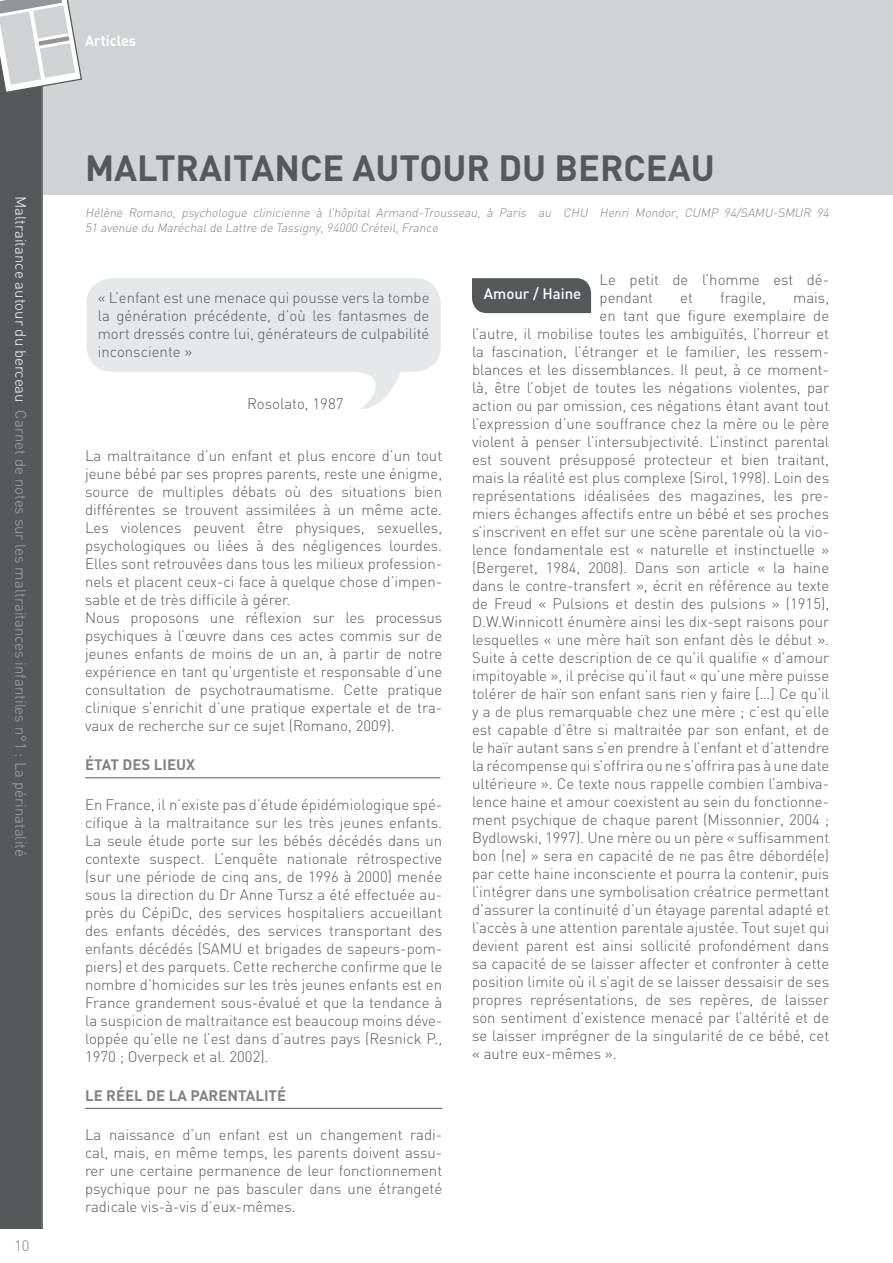
<style>
.page{position:relative;width:893px;height:1263px;background:#fff}
.page>*{position:absolute;margin:0;border:0;box-sizing:border-box;transform-origin:0 0}
.t1{font:700 36px "DIN";color:#57585a}
.t2{font:300 15px/18px "DIN";color:#57585a;text-align:justify}
.t3{font:300 15px "DIN";color:#a8a9ad}
.t4{font:700 15px "DIN";color:#808285}
.t5{font:500 15px "DIN";color:#fff}
.t6{font:700 15px "DIN";color:#fff;scale:.96 1}
.t7{font:300 15px "DIN";color:#808285}
.t8{font:italic 300 12px/14.4px "DIN";color:#808285}
.s1{color:#fff}
</style>
<div class="page">
<svg style="left:86px;top:278px;width:355px;height:131px;fill:#e6e7e9"></svg>
<div style="left:0;top:0;width:893px;height:195px;background:#d1d2d4"></div>
<div style="left:0;top:0;width:43px;height:1229px;background:#57585a"></div>
<hr style="left:42px;top:3px;width:1px;height:1225px;background:#808285">
<hr style="left:85px;top:777px;width:355px;height:1px;background:#57585a">
<hr style="left:85px;top:1108px;width:357px;height:1px;background:#57585a">
<svg style="left:0;top:0;width:82px;height:94px"></svg>
<div style="left:472px;top:278px;width:119px;height:35px;background:#57585a"></div>
<p class="t3" style="left:30px;top:196px;width:663px;rotate:90deg"><span class="s1">Maltraitance autour du berceau</span> Carnet de notes sur les maltraitances infantiles n°1 : La périnatalité</p>
<p class="t7" style="left:14px;top:1236px;width:17px">10</p>
<p class="t6" style="left:85px;top:31px;width:55px">Articles</p>
<p class="t1" style="left:85px;top:145px;width:631px">MALTRAITANCE AUTOUR DU BERCEAU</p>
<p class="t8" style="left:85px;top:205px;width:748px">Hélène Romano, psychologue clinicienne à l’hôpital Armand-Trousseau, à Paris au CHU Henri Mondor, CUMP 94/SAMU-SMUR 94<br>51 avenue du Maréchalde Lattre de Tassigny,94000 Créteil,France</p>
<p class="t2" style="left:98px;top:288px;width:333px">« L’enfant est une menace qui pousse vers la tombe la génération précédente, d’où les fantasmes de mort dressés contre lui, générateurs de culpabilité inconsciente »</p>
<p class="t2" style="left:247px;top:394px;width:98px">Rosolato, 1987</p>
<p class="t2" style="left:85px;top:446px;width:359px">La maltraitance d’un enfant et plus encore d’un tout jeune bébé par ses propres parents, reste une énigme, source de multiples débats où des situations bien différentes se trouvent assimilées à un même acte.<br>Les violences peuvent être physiques, sexuelles, psychologiques ou liées à des négligences lourdes.<br>Elles sont retrouvées dans tous les milieux profession&shy;nels et placent ceux-ci face à quelque chose d’impen&shy;sable et de très difficile à gérer.</p>
<p class="t2" style="left:85px;top:608px;width:359px">Nous proposons une réflexion sur les processus psychiques à l’œuvre dans ces actes commis sur de jeunes enfants de moins de un an, à partir de notre expérience en tant qu’urgentiste et responsable d’une consultation de psychotraumatisme. Cette pratique clinique s’enrichit d’une pratique expertale et de tra&shy;vaux de recherche sur ce sujet (Romano, 2009).</p>
<p class="t4" style="left:85px;top:755px;width:112px">ÉTAT DES LIEUX</p>
<p class="t2" style="left:85px;top:795px;width:359px">En France, il n’existe pas d’étude épidémiologique spé&shy;cifique à la maltraitance sur les très jeunes enfants.<br>La seule étude porte sur les bébés décédés dans un contexte suspect. L’enquête nationale rétrospective (sur une période de cinq ans, de 1996 à 2000) menée sous la direction du Dr Anne Tursz a été effectuée au&shy;près du CépiDc, des services hospitaliers accueillant des enfants décédés, des services transportant des enfants décédés (SAMU et brigades de sapeurs-pom&shy;piers) et des parquets. Cette recherche confirme que le nombre d’homicides sur les très jeunes enfants est en France grandement sous-évalué et que la tendance à la suspicion de maltraitance est beaucoup moins déve&shy;loppée qu’elle ne l’est dans d’autres pays (Resnick P., 1970 ; Overpeck et al. 2002).</p>
<p class="t4" style="left:85px;top:1085px;width:203px">LE RÉEL DE LA PARENTALITÉ</p>
<p class="t2" style="left:85px;top:1125px;width:359px">La naissance d’un enfant est un changement radi&shy;cal, mais, en même temps, les parents doivent assu&shy;rer une certaine permanence de leur fonctionnement psychique pour ne pas basculer dans une étrangeté radicale vis-à-vis d’eux-mêmes.</p>
<p class="t2" style="left:600px;top:270px;width:231px">Le petit de l’homme est dé&shy;pendant</p>
<p class="t5" style="left:484px;top:284px;width:99px">Amour / Haine</p>
<p class="t2" style="left:680px;top:288px;width:14px">et</p>
<p class="t2" style="left:720px;top:288px;width:47px">fragile,</p>
<p class="t2" style="left:793px;top:288px;width:37px">mais,</p>
<p class="t2" style="left:600px;top:306px;width:231px">en tant que figure exemplaire de</p>
<p class="t2" style="left:472px;top:324px;width:359px">l’autre, il mobilise toutes les ambiguïtés, l’horreur et</p>
<p class="t2" style="left:472px;top:342px;width:359px">la fascination, l’étranger et le familier, les ressem-</p>
<p class="t2" style="left:472px;top:360px;width:359px">blances et les dissemblances. Il peut, à ce moment-</p>
<p class="t2" style="left:472px;top:378px;width:359px">là, être l’objet de toutes les négations violentes, par</p>
<p class="t2" style="left:472px;top:396px;width:359px">action ou par omission, ces négations étant avant tout</p>
<p class="t2" style="left:472px;top:414px;width:359px">l’expression d’une souffrance chez la mère ou le père</p>
<p class="t2" style="left:472px;top:432px;width:359px">violent à penser l’intersubjectivité. L’instinct parental</p>
<p class="t2" style="left:472px;top:450px;width:359px">est souvent présupposé protecteur et bien traitant,</p>
<p class="t2" style="left:472px;top:468px;width:359px">mais la réalité est plus complexe (Sirol, 1998). Loin des</p>
<p class="t2" style="left:472px;top:486px;width:359px">représentations idéalisées des magazines, les pre-</p>
<p class="t2" style="left:472px;top:504px;width:359px">miers échanges affectifs entre un bébé et ses proches</p>
<p class="t2" style="left:472px;top:522px;width:359px">s’inscrivent en effet sur une scène parentale où la vio-</p>
<p class="t2" style="left:472px;top:540px;width:359px">lence fondamentale est « naturelle et instinctuelle »</p>
<p class="t2" style="left:472px;top:558px;width:359px">(Bergeret, 1984, 2008). Dans son article « la haine</p>
<p class="t2" style="left:472px;top:576px;width:359px">dans le contre-transfert », écrit en référence au texte</p>
<p class="t2" style="left:472px;top:594px;width:359px">de Freud « Pulsions et destin des pulsions » (1915),</p>
<p class="t2" style="left:472px;top:612px;width:359px">D.W.Winnicott énumère ainsi les dix-sept raisons pour</p>
<p class="t2" style="left:472px;top:630px;width:359px">lesquelles « une mère haït son enfant dès le début ».</p>
<p class="t2" style="left:472px;top:648px;width:359px">Suite à cette description de ce qu’il qualifie « d’amour</p>
<p class="t2" style="left:472px;top:666px;width:359px">impitoyable », il précise qu’il faut « qu’une mère puisse</p>
<p class="t2" style="left:472px;top:684px;width:359px">tolérer de haïr son enfant sans rien y faire […] Ce qu’il</p>
<p class="t2" style="left:472px;top:702px;width:359px">y a de plus remarquable chez une mère ; c’est qu’elle</p>
<p class="t2" style="left:472px;top:720px;width:359px">est capable d’être si maltraitée par son enfant, et de</p>
<p class="t2" style="left:472px;top:738px;width:359px">le haïr autant sans s’en prendre à l’enfant et d’attendre</p>
<p class="t2" style="left:472px;top:756px;width:359px">la récompense qui s’offrira ou ne s’offrira pas à une date</p>
<p class="t2" style="left:472px;top:774px;width:359px">ultérieure ». Ce texte nous rappelle combien l’ambiva-</p>
<p class="t2" style="left:472px;top:792px;width:359px">lence haine et amour coexistent au sein du fonctionne-</p>
<p class="t2" style="left:472px;top:810px;width:359px">ment psychique de chaque parent (Missonnier, 2004 ;</p>
<p class="t2" style="left:472px;top:828px;width:359px">Bydlowski, 1997). Une mère ou un père « suffisamment</p>
<p class="t2" style="left:472px;top:846px;width:359px">bon (ne) » sera en capacité de ne pas être débordé(e)</p>
<p class="t2" style="left:472px;top:864px;width:359px">par cette haine inconsciente et pourra la contenir, puis</p>
<p class="t2" style="left:472px;top:882px;width:359px">l’intégrer dans une symbolisation créatrice permettant</p>
<p class="t2" style="left:472px;top:900px;width:359px">d’assurer la continuité d’un étayage parental adapté et</p>
<p class="t2" style="left:472px;top:918px;width:359px">l’accès à une attention parentale ajustée. Tout sujet qui</p>
<p class="t2" style="left:472px;top:936px;width:359px">devient parent est ainsi sollicité profondément dans</p>
<p class="t2" style="left:472px;top:954px;width:359px">sa capacité de se laisser affecter et confronter à cette</p>
<p class="t2" style="left:472px;top:972px;width:359px">position limite où il s’agit de se laisser dessaisir de ses</p>
<p class="t2" style="left:472px;top:990px;width:359px">propres représentations, de ses repères, de laisser</p>
<p class="t2" style="left:472px;top:1008px;width:359px">son sentiment d’existence menacé par l’altérité et de</p>
<p class="t2" style="left:472px;top:1026px;width:359px">se laisser imprégner de la singularité de ce bébé, cet</p>
<p class="t2" style="left:472px;top:1044px;width:146px">« autre eux-mêmes ».</p>
</div>
